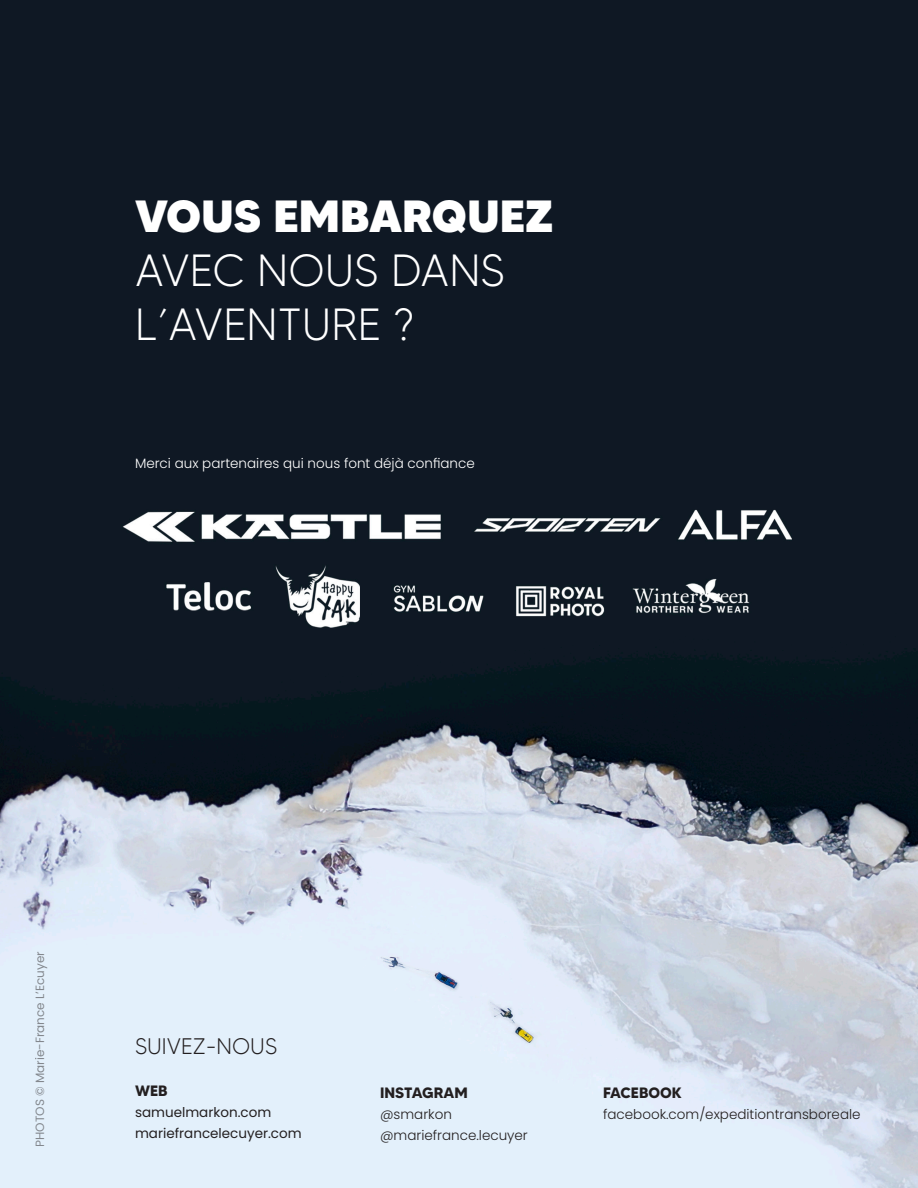
<style>
.page{position:relative;width:918px;height:1188px;background:#fff}
.page>*{position:absolute;margin:0;border:0;box-sizing:border-box;transform-origin:0 0}
.t1{font:300 45px "MADETOMMY";color:#fff}
.t2{font:800 45px "MADETOMMY";color:#fff}
.t3{font:300 22.5px "MADETOMMY";color:#231f20}
.t4{font:700 15px "MADETOMMY";color:#231f20}
.t5{font:300 13.5px "Poppins";color:#231f20}
.t6{font:300 13.5px "Poppins";color:#fff}
.t7{font:13.5px "Poppins";color:#231f20}
.t8{font:12px "Poppins";color:#231f20}
</style>
<div class="page">
<img style="left:0;top:0;width:918px;height:1188px">
<p class="t2" style="left:135px;top:188px;width:420px">VOUS EMBARQUEZ</p>
<p class="t1" style="left:135px;top:243px;width:371px">AVEC NOUS DANS</p>
<p class="t1" style="left:135px;top:297px;width:280px">L’AVENTURE ?</p>
<p class="t6" style="left:135px;top:455px;width:341px">Merci aux partenaires qui nous font déjà confiance</p>
<p class="t8" style="left:33px;top:1147px;width:197px;rotate:-90deg">PHOTOS © Marie-France L’Ecuyer</p>
<p class="t3" style="left:135px;top:1032px;width:144px">SUIVEZ-NOUS</p>
<p class="t4" style="left:135px;top:1081px;width:34px">WEB</p>
<p class="t7" style="left:135px;top:1104px;width:138px">samuelmarkon.com</p>
<p class="t7" style="left:135px;top:1125px;width:168px">mariefrancelecuyer.com</p>
<p class="t4" style="left:380px;top:1084px;width:89px">INSTAGRAM</p>
<p class="t5" style="left:380px;top:1107px;width:73px">@smarkon</p>
<p class="t5" style="left:380px;top:1128px;width:149px">@mariefrance.lecuyer</p>
<p class="t4" style="left:603px;top:1083px;width:80px">FACEBOOK</p>
<p class="t5" style="left:603px;top:1107px;width:259px">facebook.com/expeditiontransboreale</p>
</div>
